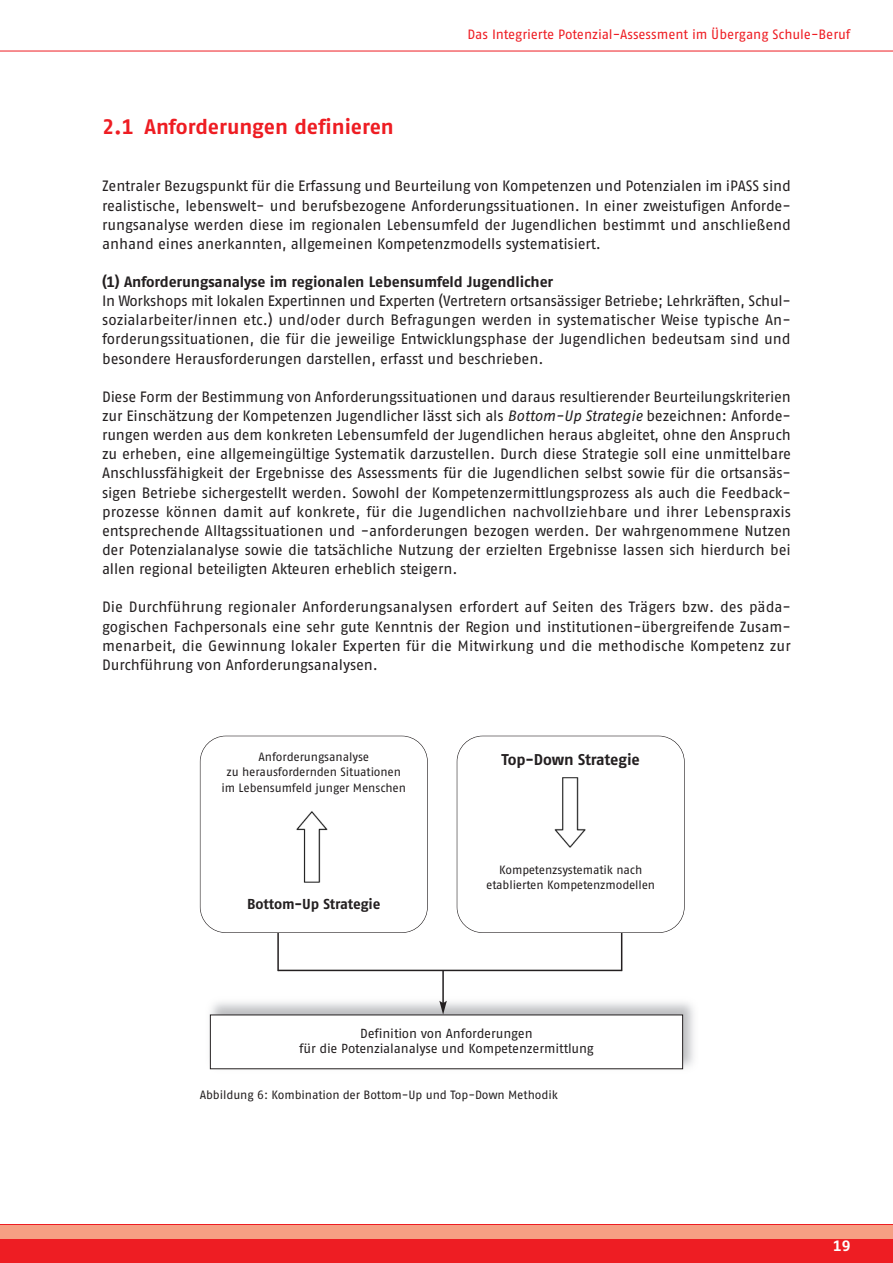
<style>
.page{position:relative;width:893px;height:1263px;background:#fff}
.page>*{position:absolute;margin:0;border:0;box-sizing:border-box;transform-origin:0 0}
.t1{font:700 21px "AWO Fago Office";letter-spacing:-.005em;color:#ee1d23}
.t2{font:700 15.6px "AWO Fago Office";letter-spacing:-.01em;color:#231f20}
.t3{font:15px/19.2px "AWO Fago Office";letter-spacing:-.005em;color:#231f20;text-align:justify}
.t4{font:700 15px "AWO Fago Office";letter-spacing:-.005em;color:#231f20}
.t5{font:700 15px "AWO Fago Office";color:#fff}
.t6{font:700 14.4px "AWO Fago Office";letter-spacing:-.01em;color:#231f20}
.t7{font:13.5px "AWO Fago Office";color:#ee1d23}
.t8{font:13.2px/15.3px "AWO Fago Office";letter-spacing:-.005em;color:#231f20;text-align:center}
.t9{font:12px/15.3px "AWO Fago Office";letter-spacing:-.005em;color:#231f20;text-align:center}
.s1{font-style:italic}
</style>
<div class="page">
<img style="left:296px;top:774px;width:290px;height:112px">
<hr style="left:0;top:51px;width:893px;height:1px;background:#ee1d23">
<div style="left:0;top:1225px;width:893px;height:38px;background:#ee1d23"></div>
<div style="left:0;top:1225px;width:893px;height:13px;background:#f69f83"></div>
<div style="left:200px;top:736px;width:228px;height:197px;border:1px solid #231f20;border-radius:26px"></div>
<div style="left:457px;top:736px;width:228px;height:197px;border:1px solid #231f20;border-radius:26px"></div>
<img style="left:209px;top:1000px;width:485px;height:70px">
<div style="left:210px;top:1015px;width:473px;height:54px;background:#fff"></div>
<hr style="left:442px;top:970px;width:2px;height:33px;background:#231f20">
<svg style="left:439px;top:1001px;width:8px;height:14px"></svg>
<hr style="left:277px;top:933px;width:2px;height:38px;background:#231f20">
<hr style="left:621px;top:933px;width:1px;height:38px;background:#231f20">
<hr style="left:278px;top:970px;width:344px;height:1px;background:#231f20">
<h1 class="t1" style="left:102px;top:119px;width:293px">2.1 Anforderungen definieren</h1>
<p class="t7" style="left:467px;top:30px;width:385px">Das Integrierte Potenzial-Assessment im Übergang Schule-Beruf</p>
<p class="t3" style="left:102px;top:178px;width:690px">Zentraler Bezugspunkt für die Erfassung und Beurteilung von Kompetenzen und Potenzialen im iPASS sind realistische, lebenswelt- und berufsbezogene Anforderungssituationen. In einer zweistufigen Anforde&shy;rungsanalyse werden diese im regionalen Lebensumfeld der Jugendlichen bestimmt und anschließend anhand eines anerkannten, allgemeinen Kompetenzmodells systematisiert.</p>
<p class="t4" style="left:102px;top:276px;width:453px">(1) Anforderungsanalyse im regionalen Lebensumfeld Jugendlicher</p>
<p class="t3" style="left:102px;top:293px;width:690px">In Workshops mit lokalen Expertinnen und Experten (Vertretern ortsansässiger Betriebe; Lehrkräften, Schul&shy;sozialarbeiter/innen etc.) und/oder durch Befragungen werden in systematischer Weise typische An&shy;forderungssituationen, die für die jeweilige Entwicklungsphase der Jugendlichen bedeutsam sind und besondere Herausforderungen darstellen, erfasst und beschrieben.</p>
<p class="t3" style="left:102px;top:388px;width:690px">Diese Form der Bestimmung von Anforderungssituationen und daraus resultierender Beurteilungskriterien zur Einschätzung der Kompetenzen Jugendlicher lässt sich als <span class="s1">Bottom-Up Strategie</span> bezeichnen: Anforde&shy;rungen werden aus dem konkreten Lebensumfeld der Jugendlichen heraus abgleitet, ohne den Anspruch zu erheben, eine allgemeingültige Systematik darzustellen. Durch diese Strategie soll eine unmittelbare Anschlussfähigkeit der Ergebnisse des Assessments für die Jugendlichen selbst sowie für die ortsansäs&shy;sigen Betriebe sichergestellt werden. Sowohl der Kompetenzermittlungsprozess als auch die Feedback&shy;prozesse können damit auf konkrete, für die Jugendlichen nachvollziehbare und ihrer Lebenspraxis entsprechende Alltagssituationen und -anforderungen bezogen werden. Der wahrgenommene Nutzen der Potenzialanalyse sowie die tatsächliche Nutzung der erzielten Ergebnisse lassen sich hierdurch bei allen regional beteiligten Akteuren erheblich steigern.</p>
<p class="t3" style="left:102px;top:599px;width:690px">Die Durchführung regionaler Anforderungsanalysen erfordert auf Seiten des Trägers bzw. des päda&shy;gogischen Fachpersonals eine sehr gute Kenntnis der Region und institutionen-übergreifende Zusam&shy;menarbeit, die Gewinnung lokaler Experten für die Mitwirkung und die methodische Kompetenz zur Durchführung von Anforderungsanalysen.</p>
<p class="t9" style="left:222px;top:750px;width:186px">Anforderungsanalyse<br>zu herausfordernden Situationen im Lebensumfeld junger Menschen</p>
<p class="t6" style="left:247px;top:899px;width:135px">Bottom-Up Strategie</p>
<p class="t2" style="left:501px;top:754px;width:140px">Top-Down Strategie</p>
<p class="t9" style="left:486px;top:863px;width:170px">Kompetenzsystematik nach etablierten Kompetenzmodellen</p>
<p class="t8" style="left:299px;top:1026px;width:296px">Definition von Anforderungen<br>für die Potenzialanalyse und Kompetenzermittlung</p>
<p class="t9" style="left:200px;top:1088px;width:360px">Abbildung 6: Kombination der Bottom-Up und Top-Down Methodik</p>
<p class="t5" style="left:833px;top:1240px;width:19px">19</p>
</div>
